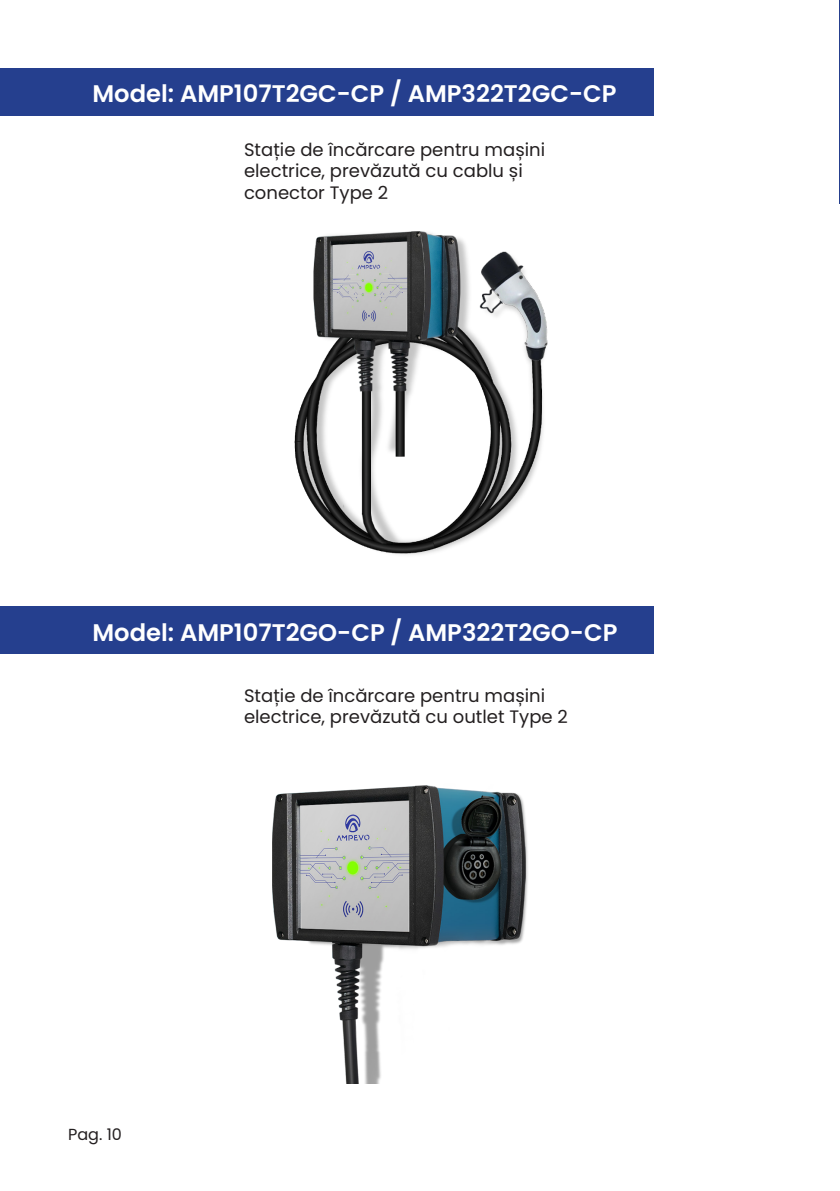
<style>
.page{position:relative;width:840px;height:1191px;background:#fff}
.page>*{position:absolute;margin:0;border:0;box-sizing:border-box;transform-origin:0 0}
.t1{font:600 24px "Poppins";color:#fff}
.t2{font:18px/21.6px "Poppins";color:#231f20}
.t3{font:16px "Poppins";color:#231f20}
</style>
<div class="page">
<img style="left:294px;top:231px;width:254px;height:324px">
<img style="left:272px;top:785px;width:256px;height:298px">
<div style="left:0;top:68px;width:653px;height:48px;background:#253f8e"></div>
<div style="left:0;top:606px;width:653px;height:48px;background:#253f8e"></div>
<hr style="left:838px;top:0;width:1px;height:203px;background:#253f8e">
<p class="t1" style="left:92px;top:79px;width:525px">Model: AMP107T2GC-CP / AMP322T2GC-CP</p>
<p class="t2" style="left:244px;top:139px;width:302px">Stație de încărcare pentru mașini electrice, prevăzută cu cablu și conector Type 2</p>
<p class="t1" style="left:92px;top:618px;width:526px">Model: AMP107T2GO-CP / AMP322T2GO-CP</p>
<p class="t2" style="left:244px;top:684px;width:325px">Stație de încărcare pentru mașini electrice, prevăzută cu outlet Type 2</p>
<p class="t3" style="left:68px;top:1124px;width:55px">Pag. 10</p>
</div>
